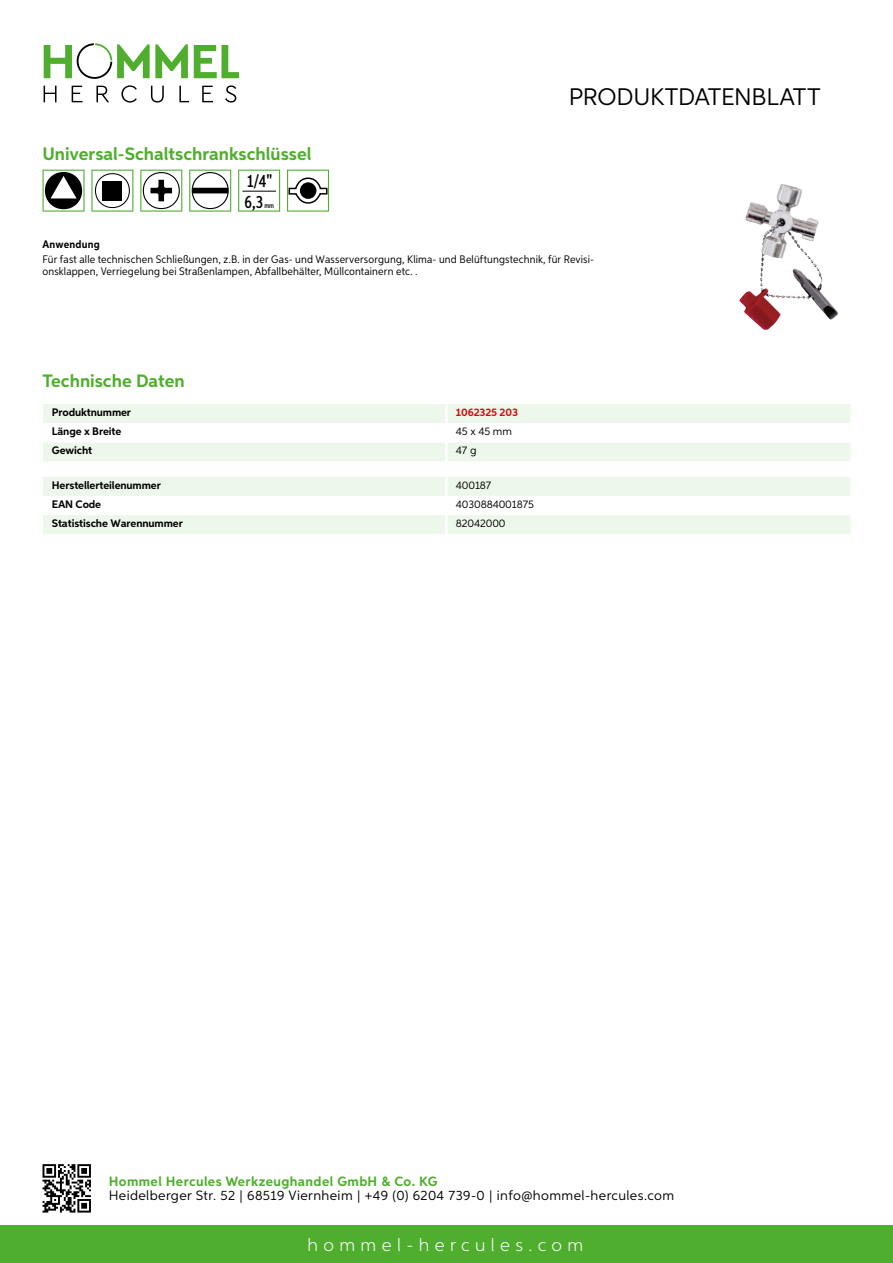
<style>
.page{position:relative;width:893px;height:1263px;background:#fff}
.page>*{position:absolute;margin:0;border:0;box-sizing:border-box;transform-origin:0 0}
.t1{font:24px "Aspira";letter-spacing:-.01em;color:#000}
.t2{font:700 18px "Aspira";color:#50ae2f}
.t3{font:300 18px "Aspira";letter-spacing:.3em;color:#fff}
.t4{font:500 17.85px/20.4px "Aspira XX Nar";color:#000}
.t5{font:13.5px "Aspira";letter-spacing:.03em;color:#000}
.t6{font:700 13.5px "Aspira";letter-spacing:.03em;color:#50ae2f}
.t7{font:10.95px/12px "Aspira Nar";letter-spacing:.015em;color:#000}
.t8{font:700 10.95px "Aspira";letter-spacing:-.01em;color:#000}
.t9{font:10.95px "Aspira";letter-spacing:-.01em;color:#000}
.t10{font:700 10.95px "Aspira";letter-spacing:-.01em;color:#cd1013}
.t11{font:700 10.95px "Aspira Nar";letter-spacing:.02em;color:#000}
.t12{font:500 7.35px "Aspira XX Nar";color:#000}
</style>
<div class="page">
<div style="left:0;top:1226px;width:893px;height:37px;background:#50ae2f"></div>
<svg style="left:43px;top:1164px;width:48px;height:48px"></svg>
<svg style="left:194px;top:45px;width:45px;height:33px"></svg>
<svg style="left:44px;top:43px;width:144px;height:36px"></svg>
<svg style="left:44px;top:86px;width:13px;height:16px"></svg>
<svg style="left:72px;top:86px;width:10px;height:16px"></svg>
<svg style="left:96px;top:86px;width:13px;height:16px"></svg>
<svg style="left:121px;top:85px;width:16px;height:18px"></svg>
<svg style="left:151px;top:86px;width:13px;height:17px"></svg>
<svg style="left:179px;top:86px;width:10px;height:16px"></svg>
<svg style="left:202px;top:86px;width:11px;height:16px"></svg>
<svg style="left:225px;top:85px;width:11px;height:18px"></svg>
<svg style="left:43px;top:404px;width:807px;height:57px"></svg>
<hr style="left:445px;top:442px;width:3px;height:19px;background:#fff">
<svg style="left:43px;top:477px;width:807px;height:57px"></svg>
<hr style="left:445px;top:515px;width:3px;height:19px;background:#fff">
<svg style="left:43px;top:170px;width:42px;height:42px"></svg>
<svg style="left:91px;top:170px;width:42px;height:42px"></svg>
<div style="left:103px;top:181px;width:19px;height:19px;background:#000"></div>
<svg style="left:140px;top:170px;width:42px;height:42px"></svg>
<svg style="left:189px;top:170px;width:42px;height:42px"></svg>
<svg style="left:238px;top:170px;width:42px;height:42px"></svg>
<hr style="left:242px;top:191px;width:34px;height:1px;background:#000">
<svg style="left:287px;top:170px;width:42px;height:42px"></svg>
<div style="left:300px;top:182px;width:16px;height:17px;background:#000;border-radius:50%"></div>
<img style="left:745px;top:185px;width:55px;height:102px">
<h2 class="t2" style="left:43px;top:142px;width:270px">Universal-Schaltschrankschlüssel</h2>
<h3 class="t4" style="left:245px;top:171px;width:29px">1/4"<br>6,3</h3>
<p class="t12" style="left:264px;top:201px;width:11px">mm</p>
<h1 class="t1" style="left:569px;top:82px;width:253px">Produktdatenblatt</h1>
<p class="t11" style="left:43px;top:237px;width:59px">Anwendung</p>
<p class="t7" style="left:43px;top:253px;width:553px">Für fast alle technischen Schließungen, z.B. in der Gas- und Wasserversorgung, Klima- und Belüftungstechnik, für Revisi&shy;onsklappen, Verriegelung bei Straßenlampen, Abfallbehälter, Müllcontainern etc. .</p>
<h2 class="t2" style="left:43px;top:370px;width:144px">Technische Daten</h2>
<p class="t8" style="left:52px;top:405px;width:81px">Produktnummer</p>
<p class="t10" style="left:456px;top:405px;width:64px">1062325 203</p>
<p class="t8" style="left:52px;top:425px;width:71px">Länge x Breite</p>
<p class="t9" style="left:456px;top:425px;width:57px">45 x 45 mm</p>
<p class="t8" style="left:52px;top:444px;width:42px">Gewicht</p>
<p class="t9" style="left:456px;top:444px;width:22px">47 g</p>
<p class="t8" style="left:52px;top:478px;width:111px">Herstellerteilenummer</p>
<p class="t9" style="left:456px;top:478px;width:37px">400187</p>
<p class="t8" style="left:52px;top:497px;width:51px">EAN Code</p>
<p class="t9" style="left:456px;top:497px;width:80px">4030884001875</p>
<p class="t8" style="left:52px;top:516px;width:132px">Statistische Warennummer</p>
<p class="t9" style="left:456px;top:516px;width:51px">82042000</p>
<p class="t6" style="left:109px;top:1172px;width:330px">Hommel Hercules Werkzeughandel GmbH &amp; Co. KG</p>
<p class="t5" style="left:109px;top:1187px;width:567px">Heidelberger Str. 52 | 68519 Viernheim | +49 (0) 6204 739-0 | info@hommel-hercules.com</p>
<h2 class="t3" style="left:307px;top:1234px;width:277px">hommel-hercules.com</h2>
</div>
